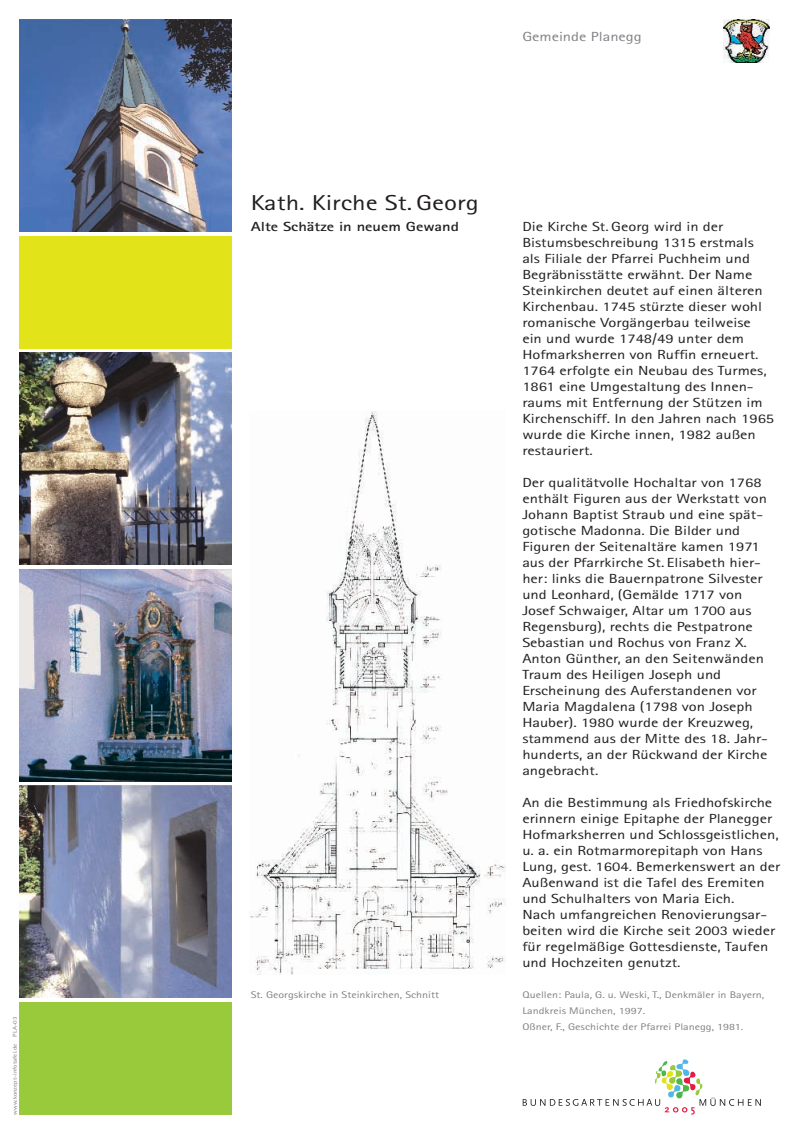
<style>
.page{position:relative;width:794px;height:1134px;background:#fff}
.page>*{position:absolute;margin:0;border:0;box-sizing:border-box;transform-origin:0 0}
.t1{font:21.6px "Rotis Sans Serif";color:#231f20;scale:1.25 1}
.t2{font:13.2px/16px "Rotis Sans Serif";color:#231f20;scale:1.25 1}
.t3{font:700 13.2px "Rotis Sans Serif";color:#231f20;scale:1.25 1}
.t4{font:13.2px "Rotis Sans Serif";color:#808285;scale:1.25 1}
.t5{font:9.6px/16px "Rotis Sans Serif";color:#808285;scale:1.25 1}
.t6{font:5.6px "Rotis Sans Serif";color:#808285;scale:1.25 1}
</style>
<div class="page">
<div style="left:19px;top:236px;width:212px;height:112px;background:#e2e318"></div>
<div style="left:19px;top:1002px;width:212px;height:113px;background:#99ca3b"></div>
<img style="left:19px;top:353px;width:212px;height:212px">
<img style="left:19px;top:569px;width:212px;height:212px">
<img style="left:19px;top:786px;width:212px;height:212px">
<img style="left:19px;top:19px;width:212px;height:212px">
<svg style="left:523px;top:1059px;width:238px;height:55px"></svg>
<img style="left:723px;top:19px;width:46px;height:43px">
<img style="left:249px;top:412px;width:256px;height:563px">
<p class="t6" style="left:12px;top:1036px;width:17px;rotate:-90deg">PLA-03</p>
<p class="t6" style="left:12px;top:1115px;width:58px;rotate:-90deg">www.konzept-infotafel.de</p>
<p class="t4" style="left:522px;top:29px;width:97px">Gemeinde Planegg</p>
<p class="t1" style="left:251px;top:189px;width:184px">Kath. Kirche St. Georg</p>
<p class="t3" style="left:251px;top:219px;width:168px">Alte Schätze in neuem Gewand</p>
<p class="t5" style="left:251px;top:986px;width:152px">St. Georgskirche in Steinkirchen, Schnitt</p>
<p class="t2" style="left:522px;top:219px;width:203px">Die Kirche St. Georg wird in der Bistumsbeschreibung 1315 erstmals als Filiale der Pfarrei Puchheim und Begräbnisstätte erwähnt. Der Name Steinkirchen deutet auf einen älteren Kirchenbau. 1745 stürzte dieser wohl romanische Vorgängerbau teilweise<br>ein und wurde 1748/49 unter dem Hofmarksherren von Ruffin erneuert.<br>1764 erfolgte ein Neubau des Turmes, 1861 eine Umgestaltung des Innen&shy;raums mit Entfernung der Stützen im Kirchenschiff. In den Jahren nach 1965 wurde die Kirche innen, 1982 außen restauriert.</p>
<p class="t2" style="left:522px;top:475px;width:198px">Der qualitätvolle Hochaltar von 1768 enthält Figuren aus der Werkstatt von Johann Baptist Straub und eine spät&shy;gotische Madonna. Die Bilder und Figuren der Seitenaltäre kamen 1971 aus der Pfarrkirche St. Elisabeth hier&shy;her: links die Bauernpatrone Silvester und Leonhard, (Gemälde 1717 von Josef Schwaiger, Altar um 1700 aus Regensburg), rechts die Pestpatrone Sebastian und Rochus von Franz X.<br>Anton Günther, an den Seitenwänden Traum des Heiligen Joseph und Erscheinung des Auferstandenen vor Maria Magdalena (1798 von Joseph Hauber). 1980 wurde der Kreuzweg, stammend aus der Mitte des 18. Jahr&shy;hunderts, an der Rückwand der Kirche angebracht.</p>
<p class="t2" style="left:522px;top:795px;width:208px">An die Bestimmung als Friedhofskirche erinnern einige Epitaphe der Planegger Hofmarksherren und Schlossgeistlichen, u. a. ein Rotmarmorepitaph von Hans Lung, gest. 1604. Bemerkenswert an der Außenwand ist die Tafel des Eremiten und Schulhalters von Maria Eich.<br>Nach umfangreichen Renovierungsar&shy;beiten wird die Kirche seit 2003 wieder für regelmäßige Gottesdienste, Taufen und Hochzeiten genutzt.</p>
<p class="t5" style="left:522px;top:986px;width:195px">Quellen: Paula, G. u. Weski, T., Denkmäler in Bayern,<br>Landkreis München, 1997.<br>Oßner, F., Geschichte der Pfarrei Planegg, 1981.</p>
</div>
